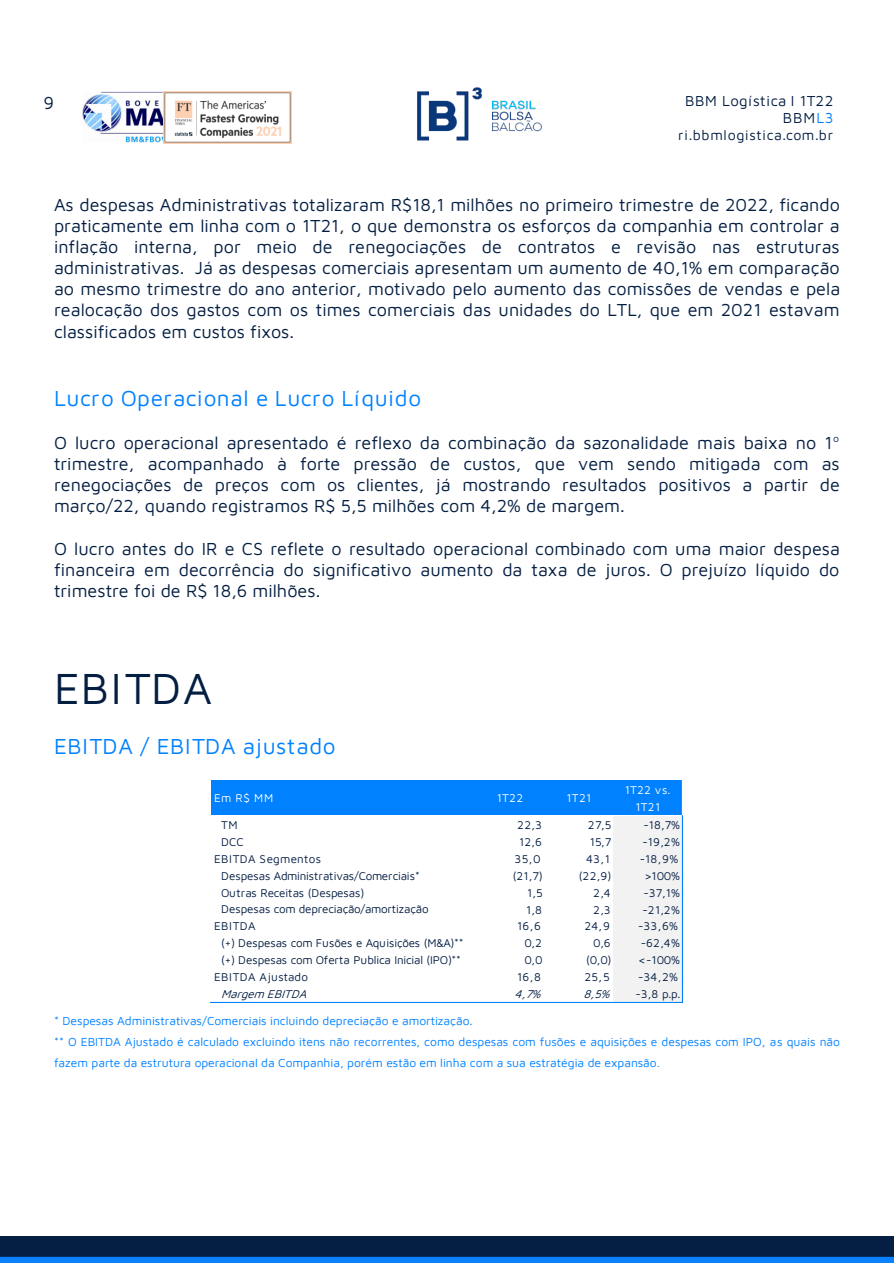
<style>
.page{position:relative;width:894px;height:1263px;background:#fff}
.page>*{position:absolute;margin:0;border:0;box-sizing:border-box;transform-origin:0 0}
.t1{font:45px "Maven Pro Bold";letter-spacing:.045em;color:#041e42}
.t2{font:22.5px "Maven Pro Bold";letter-spacing:.03em;color:#0081ff}
.t3{font:18px/21.1px "Maven Pro Regular";color:#041e42;text-align:justify}
.t4{font:15px "Maven Pro Bold";letter-spacing:.03em;color:#041e42}
.t5{font:15px "Maven Pro Black";letter-spacing:.065em;color:#041e42}
.t6{font:14.25px "Maven Pro Black";letter-spacing:.05em;color:#041e42}
.t7{font:12px/21.1px "Maven Pro Regular";color:#0081ff}
.t8{font:11.7px "Maven Pro Regular";letter-spacing:-.01em;color:#041e42}
.t9{font:11.7px "Maven Pro Bold";letter-spacing:.03em;color:#041e42}
.t10{font:11.7px/17px "Maven Pro Bold";letter-spacing:.03em;color:#fff;text-align:center}
.t11{font:italic 11.7px "Maven Pro Regular";color:#041e42}
.s1{color:#0081ff}
.s2{font-size:10.5px}
</style>
<div class="page">
<img style="left:82px;top:91px;width:109px;height:53px">
<img style="left:417px;top:88px;width:124px;height:53px">
<img style="left:0;top:1236px;width:893px;height:27px">
<img style="left:163px;top:91px;width:129px;height:52px">
<div style="left:211px;top:780px;width:471px;height:36px;background:#0081ff"></div>
<div style="left:612px;top:815px;width:70px;height:18px;background:#f2f2f2"></div>
<div style="left:612px;top:832px;width:70px;height:18px;background:#f2f2f2"></div>
<div style="left:612px;top:849px;width:70px;height:18px;background:#f2f2f2"></div>
<div style="left:612px;top:866px;width:70px;height:18px;background:#f2f2f2"></div>
<div style="left:612px;top:883px;width:70px;height:18px;background:#f2f2f2"></div>
<div style="left:612px;top:900px;width:70px;height:18px;background:#f2f2f2"></div>
<div style="left:612px;top:917px;width:70px;height:18px;background:#f2f2f2"></div>
<div style="left:612px;top:934px;width:70px;height:18px;background:#f2f2f2"></div>
<div style="left:612px;top:951px;width:70px;height:18px;background:#f2f2f2"></div>
<div style="left:612px;top:968px;width:70px;height:18px;background:#f2f2f2"></div>
<div style="left:612px;top:985px;width:70px;height:17px;background:#f2f2f2"></div>
<hr style="left:210px;top:815px;width:471px;height:1px;background:#fff">
<hr style="left:681px;top:779px;width:1px;height:36px;background:#fff">
<hr style="left:681px;top:815px;width:1px;height:187px;background:#0081ff">
<svg style="left:681px;top:815px;width:2px;height:103px"></svg>
<hr style="left:210px;top:1002px;width:472px;height:1px;background:#0081ff">
<p class="t3" style="left:43px;top:91px;width:12px">9</p>
<p class="t4" style="left:685px;top:90px;width:150px">BBM Logística I 1T22</p>
<p class="t5" style="left:782px;top:108px;width:52px">BBM<span class="s1">L3</span></p>
<p class="t6" style="left:677px;top:125px;width:156px">ri.bbmlogistica.com.br</p>
<p class="t3" style="left:54px;top:193px;width:787px">As despesas Administrativas totalizaram R$18,1 milhões no primeiro trimestre de 2022, ficando praticamente em linha com o 1T21, o que demonstra os esforços da companhia em controlar a inflação interna, por meio de renegociações de contratos e revisão nas estruturas administrativas. Já as despesas comerciais apresentam um aumento de 40,1% em comparação ao mesmo trimestre do ano anterior, motivado pelo aumento das comissões de vendas e pela realocação dos gastos com os times comerciais das unidades do LTL, que em 2021 estavam classificados em custos fixos.</p>
<p class="t2" style="left:54px;top:382px;width:368px">Lucro Operacional e Lucro Líquido</p>
<p class="t3" style="left:54px;top:431px;width:787px">O lucro operacional apresentado é reflexo da combinação da sazonalidade mais baixa no 1º trimestre, acompanhado à forte pressão de custos, que vem sendo mitigada com as renegociações de preços com os clientes, já mostrando resultados positivos a partir de março/22, quando registramos R$ 5,5 milhões com 4,2% de margem.</p>
<p class="t3" style="left:54px;top:536px;width:787px">O lucro antes do IR e CS reflete o resultado operacional combinado com uma maior despesa financeira em decorrência do significativo aumento da taxa de juros. O prejuízo líquido do trimestre foi de R$ 18,6 milhões.</p>
<h1 class="t1" style="left:54px;top:658px;width:159px">EBITDA</h1>
<p class="t2" style="left:54px;top:730px;width:283px">EBITDA / EBITDA ajustado</p>
<p class="t10" style="left:214px;top:788px;width:61px">Em R$ MM</p>
<p class="t10" style="left:496px;top:788px;width:28px">1T22</p>
<p class="t10" style="left:566px;top:788px;width:26px">1T21</p>
<p class="t10" style="left:624px;top:780px;width:47px">1T22 vs.<br>1T21</p>
<p class="t8" style="left:221px;top:816px;width:18px">TM</p>
<p class="t8" style="left:517px;top:816px;width:26px">22,3</p>
<p class="t8" style="left:587px;top:816px;width:25px">27,5</p>
<p class="t8" style="left:643px;top:816px;width:38px">-18,7%</p>
<p class="t8" style="left:221px;top:833px;width:24px">DCC</p>
<p class="t8" style="left:519px;top:833px;width:24px">12,6</p>
<p class="t8" style="left:589px;top:833px;width:23px">15,7</p>
<p class="t8" style="left:642px;top:833px;width:39px">-19,2%</p>
<p class="t9" style="left:214px;top:850px;width:108px">EBITDA Segmentos</p>
<p class="t9" style="left:514px;top:850px;width:28px">35,0</p>
<p class="t9" style="left:586px;top:850px;width:25px">43,1</p>
<p class="t9" style="left:639px;top:850px;width:40px">-18,9%</p>
<p class="t8" style="left:221px;top:867px;width:200px">Despesas Administrativas/Comerciais*</p>
<p class="t8" style="left:512px;top:867px;width:31px">(21,7)</p>
<p class="t8" style="left:578px;top:867px;width:34px">(22,9)</p>
<p class="t8" style="left:644px;top:867px;width:37px">&gt;100%</p>
<p class="t8" style="left:221px;top:884px;width:145px">Outras Receitas (Despesas)</p>
<p class="t8" style="left:527px;top:884px;width:17px">1,5</p>
<p class="t8" style="left:593px;top:884px;width:19px">2,4</p>
<p class="t8" style="left:643px;top:884px;width:38px">-37,1%</p>
<p class="t8" style="left:221px;top:900px;width:209px">Despesas com depreciação/amortização</p>
<p class="t8" style="left:526px;top:901px;width:17px">1,8</p>
<p class="t8" style="left:593px;top:901px;width:19px">2,3</p>
<p class="t8" style="left:642px;top:901px;width:39px">-21,2%</p>
<p class="t9" style="left:214px;top:918px;width:43px">EBITDA</p>
<p class="t9" style="left:517px;top:918px;width:25px">16,6</p>
<p class="t9" style="left:584px;top:918px;width:27px">24,9</p>
<p class="t9" style="left:637px;top:918px;width:42px">-33,6%</p>
<p class="t8" style="left:221px;top:934px;width:243px">(+) Despesas com Fusões e Aquisições (M&amp;A)**</p>
<p class="t8" style="left:524px;top:935px;width:19px">0,2</p>
<p class="t8" style="left:593px;top:935px;width:19px">0,6</p>
<p class="t8" style="left:640px;top:935px;width:41px">-62,4%</p>
<p class="t8" style="left:221px;top:952px;width:241px">(+) Despesas com Oferta Publica Inicial (IPO)**</p>
<p class="t8" style="left:524px;top:952px;width:20px">0,0</p>
<p class="t8" style="left:586px;top:952px;width:27px">(0,0)</p>
<p class="t8" style="left:637px;top:952px;width:43px">&lt;-100%</p>
<p class="t9" style="left:214px;top:969px;width:96px">EBITDA Ajustado</p>
<p class="t9" style="left:517px;top:969px;width:25px">16,8</p>
<p class="t9" style="left:584px;top:969px;width:27px">25,5</p>
<p class="t9" style="left:637px;top:969px;width:42px">-34,2%</p>
<p class="t11" style="left:221px;top:986px;width:91px">MargemEBITDA</p>
<p class="t11" style="left:514px;top:986px;width:32px">4,7%</p>
<p class="t11" style="left:583px;top:986px;width:32px">8,5%</p>
<p class="t8" style="left:635px;top:986px;width:46px">-3,8 p.p.</p>
<p class="t7" style="left:54px;top:1009px;width:787px">* Despesas Administrativas/Comerciais incluindo depreciação e amortização.<br>** O EBITDA Ajustado é calculado excluindo itens não recorrentes, como despesas com fusões e aquisições e despesas com IPO, as quais não fazem parte da estrutura operacional da Companhia, porém estão em linha com a sua estratégia de expansão<span class="s2">.</span></p>
</div>
